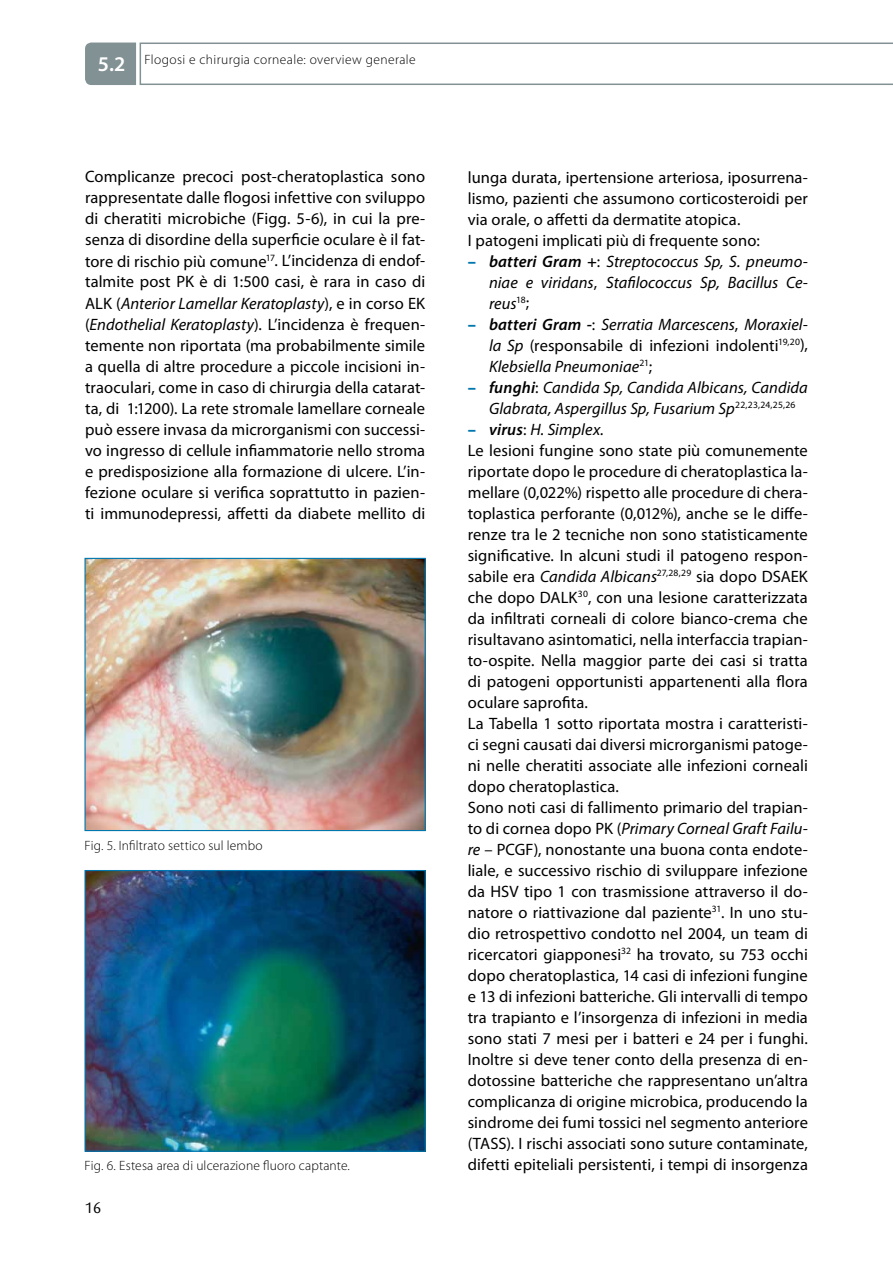
<style>
.page{position:relative;width:893px;height:1263px;background:#fff}
.page>*{position:absolute;margin:0;border:0;box-sizing:border-box;transform-origin:0 0}
.t1{font:600 21px "Myriad Pro";color:#fff}
.t2{font:16.5px/21px "Myriad Pro";letter-spacing:.005em;color:#000}
.t3{font:italic 16.5px/21px "Myriad Pro";letter-spacing:.005em;color:#000;text-align:justify}
.t4{font:15px "Barmeno";color:#000}
.t5{font:300 13.5px "Myriad Pro";letter-spacing:.015em;color:#000}
.s1{font-style:italic}
.s2{font-weight:900;font-style:normal;color:#0077ae}
.s3{font-weight:600}
.s4{font-style:normal}
.s5{font-weight:900;color:#0077ae}
.s6{font-weight:600;font-style:italic}
</style>
<div class="page">
<div style="left:85px;top:43px;width:51px;height:42px;background:#819194"></div>
<div style="left:140px;top:43px;width:753px;height:42px;border:2px solid #819194"></div>
<img style="left:86px;top:872px;width:338px;height:278px">
<div style="left:84px;top:870px;width:342px;height:282px;border:1px solid #0077ae"></div>
<img style="left:86px;top:560px;width:338px;height:269px">
<div style="left:84px;top:558px;width:342px;height:273px;border:1px solid #0077ae"></div>
<p class="t1" style="left:98px;top:51px;width:29px">5.2</p>
<p class="t5" style="left:145px;top:52px;width:273px">Flogosi e chirurgia corneale: overview generale</p>
<p class="t2" style="left:85px;top:166px;width:342px;text-align:justify">Complicanze precoci post-cheratoplastica sono rappresentate dalle flogosi infettive con sviluppo di cheratiti microbiche (Figg. 5-6), in cui la pre&shy;senza di disordine della superficie oculare è il fat&shy;tore di rischio più comune<sup>17</sup>. L’incidenza di endof&shy;talmite post PK è di 1:500 casi, è rara in caso di ALK (<span class="s1">Anterior Lamellar Keratoplasty</span>), e in corso EK (<span class="s1">Endothelial Keratoplasty</span>). L’incidenza è frequen&shy;temente non riportata (ma probabilmente simile a quella di altre procedure a piccole incisioni in&shy;traoculari, come in caso di chirurgia della catarat&shy;ta, di 1:1200). La rete stromale lamellare corneale può essere invasa da microrganismi con successi&shy;vo ingresso di cellule infiammatorie nello stroma e predisposizione alla formazione di ulcere. L’in&shy;fezione oculare si verifica soprattutto in pazien&shy;ti immunodepressi, affetti da diabete mellito di</p>
<p class="t2" style="left:468px;top:166px;width:342px">lunga durata, ipertensione arteriosa, iposurrena&shy;lismo, pazienti che assumono corticosteroidi per via orale, o affetti da dermatite atopica.<br>I patogeni implicati più di frequente sono:</p>
<p class="t3" style="left:489px;top:250px;width:320px;text-indent:-21px"><span class="s2">–</span> <span class="s3">batteri Gram +</span><span class="s4">:</span> Streptococcus Sp, S. pneumo&shy;niae e viridans<span class="s4">,</span> Stafilococcus Sp, Bacillus Ce&shy;reus<sup>18</sup><span class="s4">;</span></p>
<p class="t3" style="left:489px;top:313px;width:320px;text-indent:-21px"><span class="s2">–</span> <span class="s3">batteri Gram -</span><span class="s4">:</span> Serratia Marcescens<span class="s4">,</span> Moraxiel&shy;la Sp <span class="s4">(responsabile di infezioni indolenti</span><sup>19,20</sup><span class="s4">), </span>Klebsiella Pneumoniae<sup>21</sup><span class="s4">;</span></p>
<p class="t3" style="left:468px;top:376px;width:342px;text-align:center"><span class="s2">–</span> <span class="s3">funghi</span><span class="s4">:</span> Candida Sp, Candida Albicans, Candida<br>Glabrata, Aspergillus Sp, Fusarium Sp<sup>22,23,24,25,26</sup></p>
<p class="t2" style="left:468px;top:418px;width:342px"><span class="s5">–</span> <span class="s6">virus</span>: <span class="s1">H. Simplex.<br></span>Le lesioni fungine sono state più comunemente riportate dopo le procedure di cheratoplastica la&shy;mellare (0,022%) rispetto alle procedure di chera&shy;toplastica perforante (0,012%), anche se le diffe&shy;renze tra le 2 tecniche non sono statisticamente significative. In alcuni studi il patogeno respon&shy;sabile era <span class="s1">Candida Albicans</span><sup>27,28,29</sup> sia dopo DSAEK che dopo DALK<sup>30</sup>, con una lesione caratterizzata da infiltrati corneali di colore bianco-crema che risultavano asintomatici, nella interfaccia trapian&shy;to-ospite. Nella maggior parte dei casi si tratta di patogeni opportunisti appartenenti alla flora oculare saprofita.<br>La Tabella 1 sotto riportata mostra i caratteristi&shy;ci segni causati dai diversi microrganismi patoge&shy;ni nelle cheratiti associate alle infezioni corneali dopo cheratoplastica.<br>Sono noti casi di fallimento primario del trapian&shy;to di cornea dopo PK (<span class="s1">Primary Corneal Graft Failu&shy;re</span> – PCGF), nonostante una buona conta endote&shy;liale, e successivo rischio di sviluppare infezione da HSV tipo 1 con trasmissione attraverso il do&shy;natore o riattivazione dal paziente<sup>31</sup>. In uno stu&shy;dio retrospettivo condotto nel 2004, un team di ricercatori giapponesi<sup>32</sup> ha trovato, su 753 occhi dopo cheratoplastica, 14 casi di infezioni fungine e 13 di infezioni batteriche. Gli intervalli di tempo tra trapianto e l’insorgenza di infezioni in media sono stati 7 mesi per i batteri e 24 per i funghi.<br>Inoltre si deve tener conto della presenza di en&shy;dotossine batteriche che rappresentano un’altra complicanza di origine microbica, producendo la sindrome dei fumi tossici nel segmento anteriore (TASS). I rischi associati sono suture contaminate,</p>
<p class="t5" style="left:84px;top:838px;width:180px">Fig. 5. Infiltrato settico sul lembo</p>
<p class="t5" style="left:84px;top:1158px;width:267px">Fig. 6. Estesa area di ulcerazione fluoro captante.</p>
<p class="t2" style="left:468px;top:1153px;width:342px">difetti epiteliali persistenti, i tempi di insorgenza</p>
<p class="t4" style="left:85px;top:1199px;width:18px">16</p>
</div>
